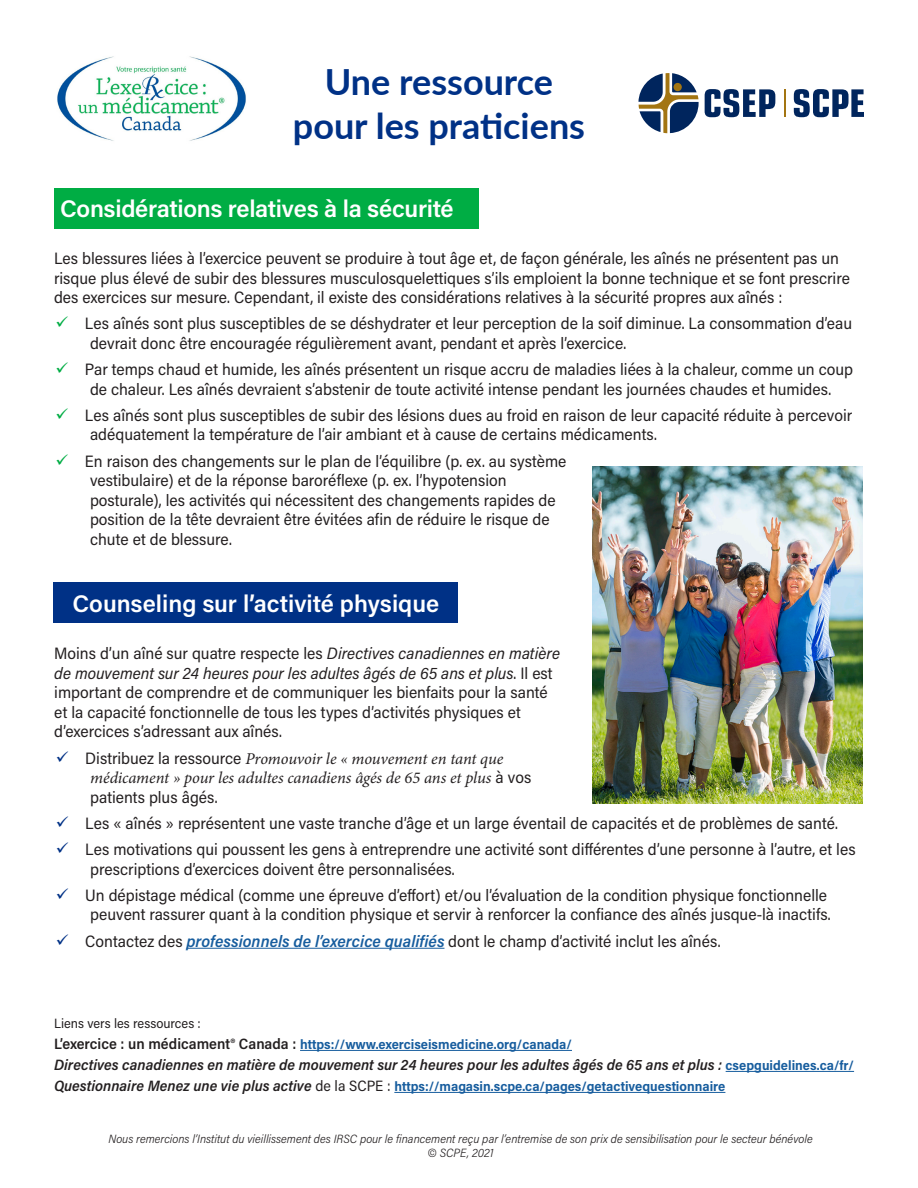
<style>
.page{position:relative;width:918px;height:1188px;background:#fff}
.page>*{position:absolute;margin:0;border:0;box-sizing:border-box;transform-origin:0 0}
.t1{font:700 36px/43.2px "Lato";color:#003186;text-align:center}
.t2{font:600 24px "Acumin Pro";letter-spacing:-.005em;color:#fff}
.t3{font:16.5px/19.5px "Acumin Pro Semi Cond";color:#231f20}
.t4{font:italic 16.5px/19.5px "Minion Pro";letter-spacing:-.005em;color:#231f20}
.t5{font:italic 600 15px "Acumin Pro Semi Cond";color:#231f20}
.t6{font:700 13.5px "Acumin Pro Semi Cond";color:#175d9e}
.t7{font:13.5px "Acumin Pro Semi Cond";color:#231f20}
.t8{font:italic 300 12px/14.4px "Acumin Pro Semi Cond";color:#231f20;text-align:center}
.s1{color:#00ad44}
.s2{font-style:italic}
.s3{color:#003186}
.s4{font-family:"Acumin Pro Semi Cond";font-style:normal}
.s5{font-weight:600;font-style:italic;color:#175d9e}
.s6{font-weight:600;font-size:15px;color:#231f20}
.s7{font-weight:700;font-style:normal;font-size:13.5px;color:#175d9e}
.s8{font-weight:600;font-style:italic;font-size:15px;color:#231f20}
.s9{font-weight:400;font-size:15px;color:#231f20}
</style>
<div class="page">
<img style="left:57px;top:56px;width:189px;height:85px">
<svg style="left:638px;top:73px;width:61px;height:60px"></svg>
<svg style="left:705px;top:89px;width:70px;height:28px"></svg>
<svg style="left:794px;top:89px;width:70px;height:28px"></svg>
<svg style="left:784px;top:89px;width:1px;height:28px"></svg>
<div style="left:54px;top:582px;width:404px;height:41px;background:#003186"></div>
<div style="left:54px;top:188px;width:424px;height:41px;background:#00ad44"></div>
<hr style="left:186px;top:948px;width:258px;height:1px;background:#175d9e">
<hr style="left:300px;top:1050px;width:272px;height:1px;background:#175d9e">
<hr style="left:726px;top:1071px;width:128px;height:1px;background:#175d9e">
<hr style="left:394px;top:1092px;width:331px;height:1px;background:#175d9e">
<img style="left:593px;top:467px;width:270px;height:337px">
<p class="t1" style="left:293px;top:59px;width:294px">Une ressource pour les praticiens</p>
<p class="t2" style="left:60px;top:192px;width:395px">Considérations relatives à la sécurité</p>
<p class="t3" style="left:54px;top:248px;width:798px">Les blessures liées à l’exercice peuvent se produire à tout âge et, de façon générale, les aînés ne présentent pas un risque plus élevé de subir des blessures musculosquelettiques s’ils emploient la bonne technique et se font prescrire des exercices sur mesure. Cependant, il existe des considérations relatives à la sécurité propres aux aînés :</p>
<p class="t3" style="left:90px;top:313px;width:764px;text-indent:-34px"><span class="s1">✓</span> Les aînés sont plus susceptibles de se déshydrater et leur perception de la soif diminue. La consommation d’eau devrait donc être encouragée régulièrement avant, pendant et après l’exercice.</p>
<p class="t3" style="left:90px;top:359px;width:765px;text-indent:-34px"><span class="s1">✓</span> Par temps chaud et humide, les aînés présentent un risque accru de maladies liées à la chaleur, comme un coup de chaleur. Les aînés devraient s’abstenir de toute activité intense pendant les journées chaudes et humides.</p>
<p class="t3" style="left:90px;top:405px;width:764px;text-indent:-34px"><span class="s1">✓</span> Les aînés sont plus susceptibles de subir des lésions dues au froid en raison de leur capacité réduite à percevoir adéquatement la température de l’air ambiant et à cause de certains médicaments.</p>
<p class="t3" style="left:90px;top:451px;width:478px;text-indent:-34px"><span class="s1">✓</span> En raison des changements sur le plan de l’équilibre (p. ex. au système vestibulaire) et de la réponse baroréflexe (p. ex. l’hypotension posturale), les activités qui nécessitent des changements rapides de position de la tête devraient être évitées afin de réduire le risque de chute et de blessure.</p>
<p class="t2" style="left:73px;top:586px;width:368px">Counseling sur l’activité physique</p>
<p class="t3" style="left:54px;top:643px;width:507px">Moins d’un aîné sur quatre respecte les <span class="s2">Directives canadiennes en matière de mouvement sur 24 heures pour les adultes âgés de 65 ans et plus</span>. Il est important de comprendre et de communiquer les bienfaits pour la santé et la capacité fonctionnelle de tous les types d’activités physiques et d’exercices s’adressant aux aînés.</p>
<p class="t4" style="left:90px;top:749px;width:443px;text-indent:-34px"><span class="s3">✓</span> <span class="s4">Distribuez la ressource</span> Promouvoir le « mouvement en tant que médicament » pour les adultes canadiens âgés de 65 ans et plus <span class="s4">à vos patients plus âgés.</span></p>
<p class="t3" style="left:56px;top:813px;width:784px"><span class="s3">✓</span> Les « aînés » représentent une vaste tranche d’âge et un large éventail de capacités et de problèmes de santé.</p>
<p class="t3" style="left:90px;top:839px;width:767px;text-indent:-34px"><span class="s3">✓</span> Les motivations qui poussent les gens à entreprendre une activité sont différentes d’une personne à l’autre, et les prescriptions d’exercices doivent être personnalisées.</p>
<p class="t3" style="left:56px;top:885px;width:776px;text-align:right"><span class="s3">✓</span> Un dépistage médical (comme une épreuve d’effort) et/ou l’évaluation de la condition physique fonctionnelle peuvent rassurer quant à la condition physique et servir à renforcer la confiance des aînés jusque-là inactifs.</p>
<p class="t3" style="left:56px;top:930px;width:666px"><span class="s3">✓</span> Contactez des <span class="s5">professionnels de l’exercice qualifiés</span> dont le champ d’activité inclut les aînés.</p>
<p class="t7" style="left:54px;top:1014px;width:148px">Liens vers les ressources :</p>
<p class="t6" style="left:54px;top:1035px;width:519px"><span class="s6">L’exercice : un médicament® Canada :</span> https://www.exerciseismedicine.org/canada/</p>
<p class="t5" style="left:54px;top:1054px;width:802px">Directives canadiennes en matière de mouvement sur 24 heures pour les adultes âgés de 65 ans et plus : <span class="s7">csepguidelines.ca/fr/</span></p>
<p class="t6" style="left:54px;top:1077px;width:673px"><span class="s8">Questionnaire Menez une vie plus active</span> <span class="s9">de la SCPE :</span> https://magasin.scpe.ca/pages/getactivequestionnaire</p>
<p class="t8" style="left:109px;top:1131px;width:706px">Nous remercions l’Institut du vieillissement des IRSC pour le financement reçu par l’entremise de son prix de sensibilisation pour le secteur bénévole © SCPE, 2021</p>
</div>
